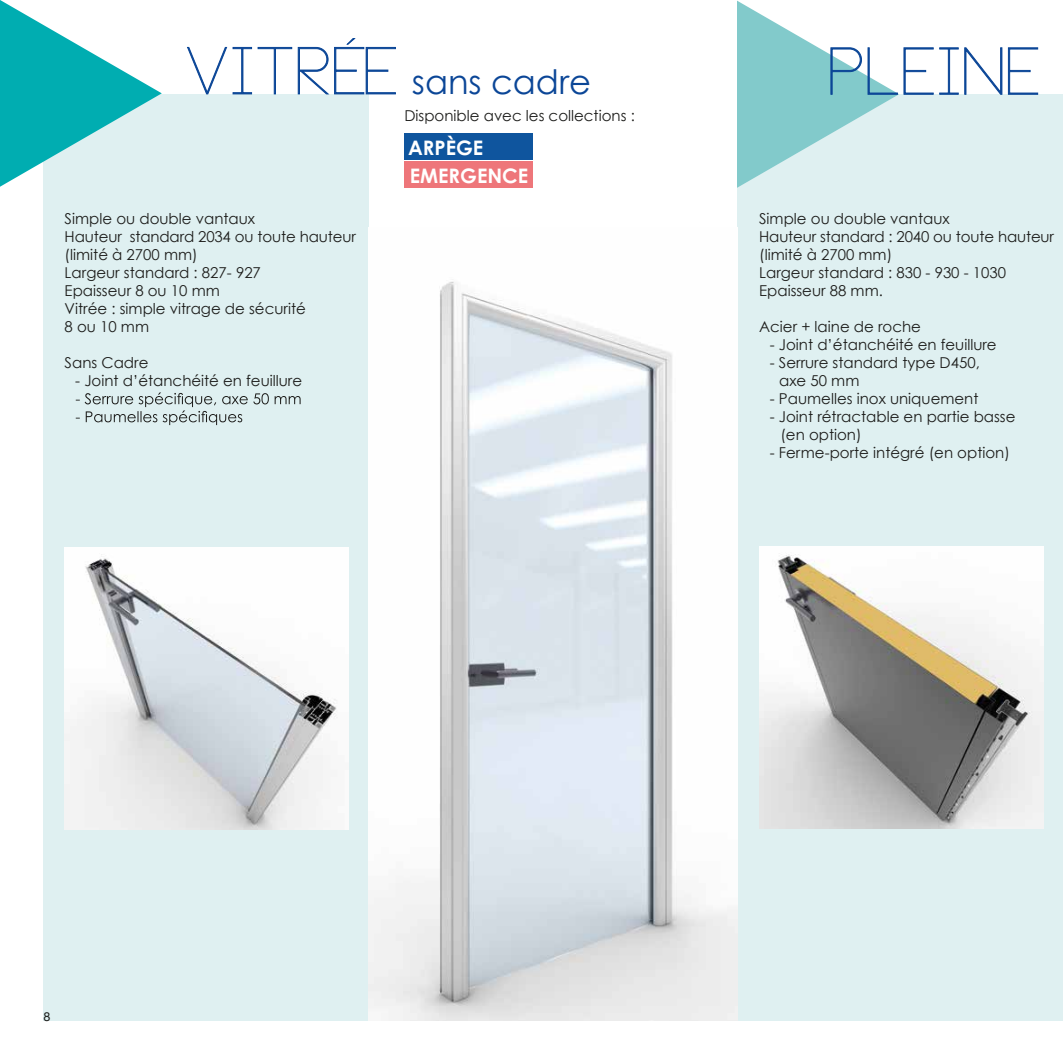
<style>
.page{position:relative;width:1063px;height:1063px;background:#fff}
.page>*{position:absolute;margin:0;border:0;box-sizing:border-box;transform-origin:0 0}
.t1{font:33.75px "Century Gothic";color:#0b4697}
.t2{font:700 20px/28.2px "Century Gothic";color:#fff}
.t3{font:15px/18px "Century Gothic";color:#1d1d1b}
.t4{font:12.5px "Helvetica Neue";color:#1d1d1b}
</style>
<div class="page">
<div style="left:43px;top:94px;width:326px;height:927px;background:#dff0f1"></div>
<div style="left:737px;top:94px;width:326px;height:927px;background:#dff0f1"></div>
<svg style="left:76px;top:392px;width:225px;height:33px"></svg>
<img style="left:369px;top:281px;width:368px;height:740px">
<img style="left:65px;top:548px;width:284px;height:282px">
<img style="left:759px;top:547px;width:284px;height:282px">
<svg style="left:187px;top:38px;width:209px;height:57px"></svg>
<svg style="left:0;top:0;width:162px;height:187px"></svg>
<svg style="left:737px;top:0;width:301px;height:188px"></svg>
<div style="left:404px;top:133px;width:129px;height:26px;background:#0f559e"></div>
<div style="left:404px;top:161px;width:129px;height:27px;background:#ee767a"></div>
<p class="t3" style="left:65px;top:210px;width:293px">Simple ou double vantaux<br>Hauteur standard 2034 ou toute hauteur (limité à 2700 mm)<br>Largeur standard : 827- 927<br>Epaisseur 8 ou 10 mm<br>Vitrée : simple vitrage de sécurité<br>8 ou 10 mm</p>
<p class="t3" style="left:65px;top:354px;width:85px">Sans Cadre</p>
<p class="t3" style="left:75px;top:372px;width:228px">- Joint d’étanchéité en feuillure</p>
<h1 class="t1" style="left:412px;top:58px;width:181px">sans cadre</h1>
<p class="t3" style="left:404px;top:107px;width:232px">Disponible avec les collections :</p>
<h2 class="t2" style="left:408px;top:132px;width:122px">ARPÈGE<br>EMERGENCE</h2>
<p class="t3" style="left:759px;top:210px;width:296px">Simple ou double vantaux<br>Hauteur standard : 2040 ou toute hauteur (limité à 2700 mm)<br>Largeur standard : 830 - 930 - 1030<br>Epaisseur 88 mm.</p>
<p class="t3" style="left:759px;top:318px;width:163px">Acier + laine de roche</p>
<p class="t3" style="left:770px;top:336px;width:228px">- Joint d’étanchéité en feuillure</p>
<p class="t3" style="left:779px;top:354px;width:202px;text-indent:-9px">- Serrure standard type D450, axe 50 mm</p>
<p class="t3" style="left:770px;top:390px;width:210px">- Paumelles inox uniquement</p>
<p class="t3" style="left:780px;top:408px;width:237px;text-indent:-11px">- Joint rétractable en partie basse (en option)</p>
<p class="t3" style="left:770px;top:444px;width:242px">- Ferme-porte intégré (en option)</p>
<p class="t4" style="left:43px;top:1007px;width:8px">8</p>
</div>
